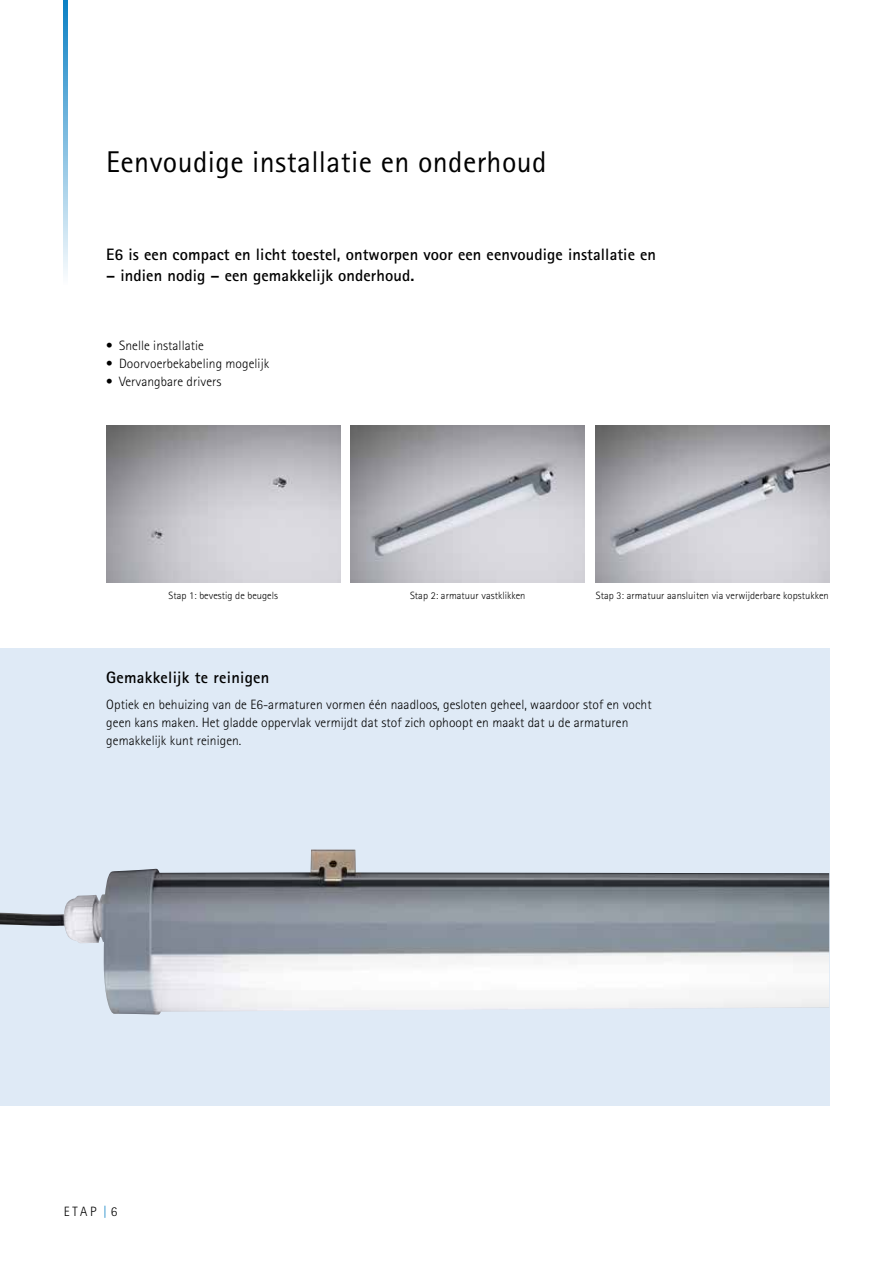
<style>
.page{position:relative;width:893px;height:1263px;background:#fff}
.page>*{position:absolute;margin:0;border:0;box-sizing:border-box;transform-origin:0 0}
.t1{font:30px "Rotis Sans Serif";letter-spacing:.015em;color:#000}
.t2{font:700 16.5px "Rotis Sans Serif";letter-spacing:.005em;color:#000}
.t3{font:300 13.5px/18px "Rotis Sans Serif";letter-spacing:.005em;color:#000}
.t4{font:300 10.5px "Rotis Sans Serif";letter-spacing:.005em;color:#000}
.s1{color:#007bc2}
</style>
<div class="page">
<svg style="left:64px;top:0;width:4px;height:275px"></svg>
<div style="left:0;top:648px;width:829px;height:458px;background:#dfeaf6"></div>
<img style="left:0;top:849px;width:829px;height:166px">
<img style="left:106px;top:425px;width:234px;height:158px">
<img style="left:351px;top:425px;width:234px;height:158px">
<img style="left:595px;top:425px;width:234px;height:158px">
<h1 class="t1" style="left:106px;top:144px;width:442px">Eenvoudige installatie en onderhoud</h1>
<p class="t2" style="left:106px;top:244px;width:551px">E6 is een compact en licht toestel, ontworpen voor een eenvoudige installatie en</p>
<p class="t2" style="left:106px;top:265px;width:310px">– indien nodig – een gemakkelijk onderhoud.</p>
<p class="t3" style="left:106px;top:337px;width:99px">• Snelle installatie</p>
<p class="t3" style="left:106px;top:355px;width:164px">• Doorvoerbekabeling mogelijk</p>
<p class="t3" style="left:106px;top:373px;width:117px">• Vervangbare drivers</p>
<p class="t4" style="left:168px;top:589px;width:111px">Stap 1: bevestig de beugels</p>
<p class="t4" style="left:410px;top:589px;width:117px">Stap 2: armatuur vastklikken</p>
<p class="t4" style="left:596px;top:589px;width:235px">Stap 3: armatuur aansluiten via verwijderbare kopstukken</p>
<p class="t2" style="left:106px;top:667px;width:165px">Gemakkelijk te reinigen</p>
<p class="t3" style="left:106px;top:696px;width:547px">Optiek en behuizing van de E6-armaturen vormen één naadloos, gesloten geheel, waardoor stof en vocht geen kans maken. Het gladde oppervlak vermijdt dat stof zich ophoopt en maakt dat u de armaturen gemakkelijk kunt reinigen.</p>
<p class="t3" style="left:64px;top:1202px;width:55px">ETAP <span class="s1">|</span> 6</p>
</div>
